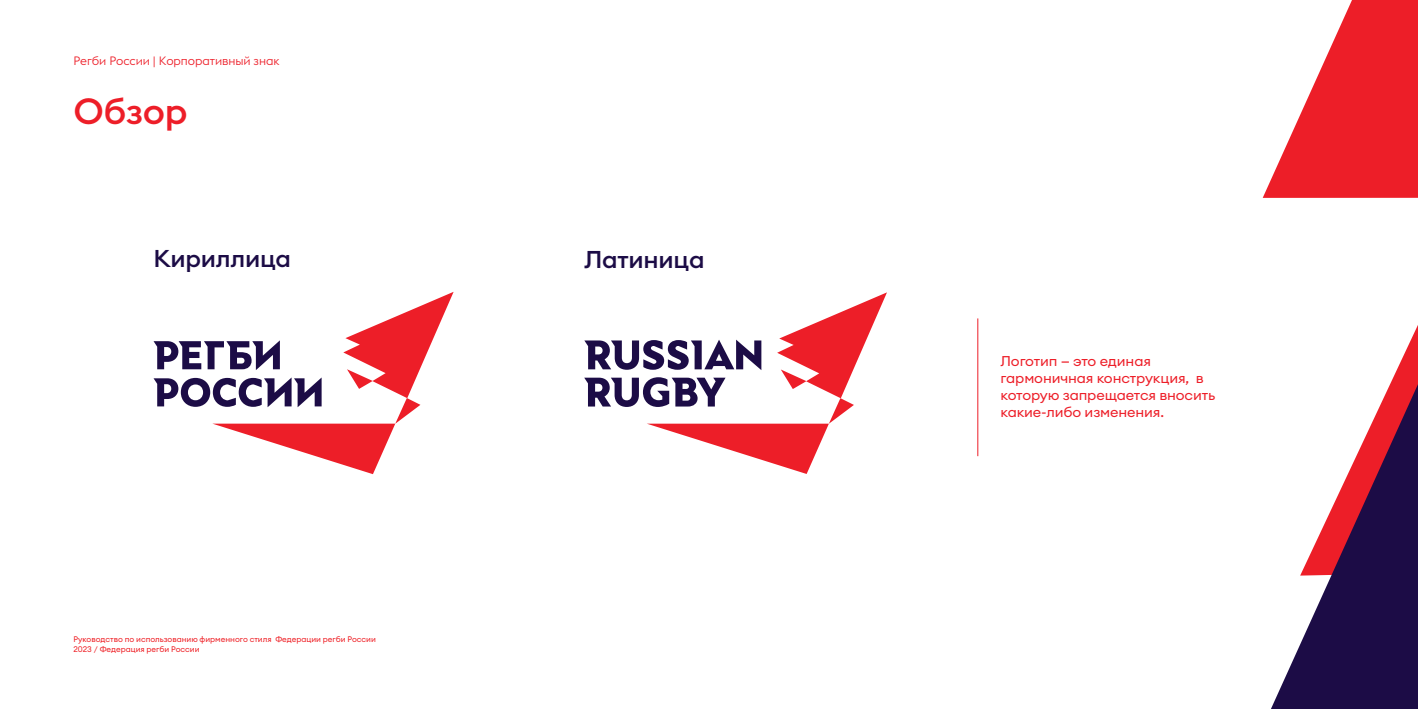
<style>
.page{position:relative;width:1418px;height:709px;background:#fff}
.page>*{position:absolute;margin:0;border:0;box-sizing:border-box;transform-origin:0 0}
.t1{font:500 36px "Euclid Flex";letter-spacing:-.01em;color:#ed1e28;scale:1.04 1}
.t2{font:500 24px "Euclid Circular A";letter-spacing:-.01em;color:#1c0c46;scale:1.04 1}
.t3{font:14px/16.8px "Euclid Circular A";letter-spacing:-.01em;color:#ed1e28;scale:1.04 1}
.t4{font:300 12px "Euclid Flex";letter-spacing:-.005em;color:#ed1e28}
.t5{font:8px/9.6px "Euclid Circular A";letter-spacing:-.005em;color:#ee1d23}
</style>
<div class="page">
<hr style="left:977px;top:318px;width:1px;height:138px;background:#ed1e28">
<svg style="left:1262px;top:0;width:155px;height:340px"></svg>
<svg style="left:1271px;top:340px;width:146px;height:369px"></svg>
<svg style="left:153px;top:292px;width:300px;height:182px"></svg>
<svg style="left:584px;top:292px;width:303px;height:182px"></svg>
<p class="t4" style="left:73px;top:53px;width:207px">Регби России | Корпоративный знак</p>
<h1 class="t1" style="left:73px;top:90px;width:111px">Обзор</h1>
<h2 class="t2" style="left:153px;top:243px;width:134px">Кириллица</h2>
<h2 class="t2" style="left:584px;top:243px;width:117px">Латиница</h2>
<p class="t5" style="left:73px;top:634px;width:304px">Руководство по использованию фирменного стиля Федерации регби России<br>2023 / Федерация регби России</p>
<p class="t3" style="left:1000px;top:353px;width:208px">Логотип — это единая гармоничная конструкция, в которую запрещается вносить какие-либо изменения.</p>
</div>
